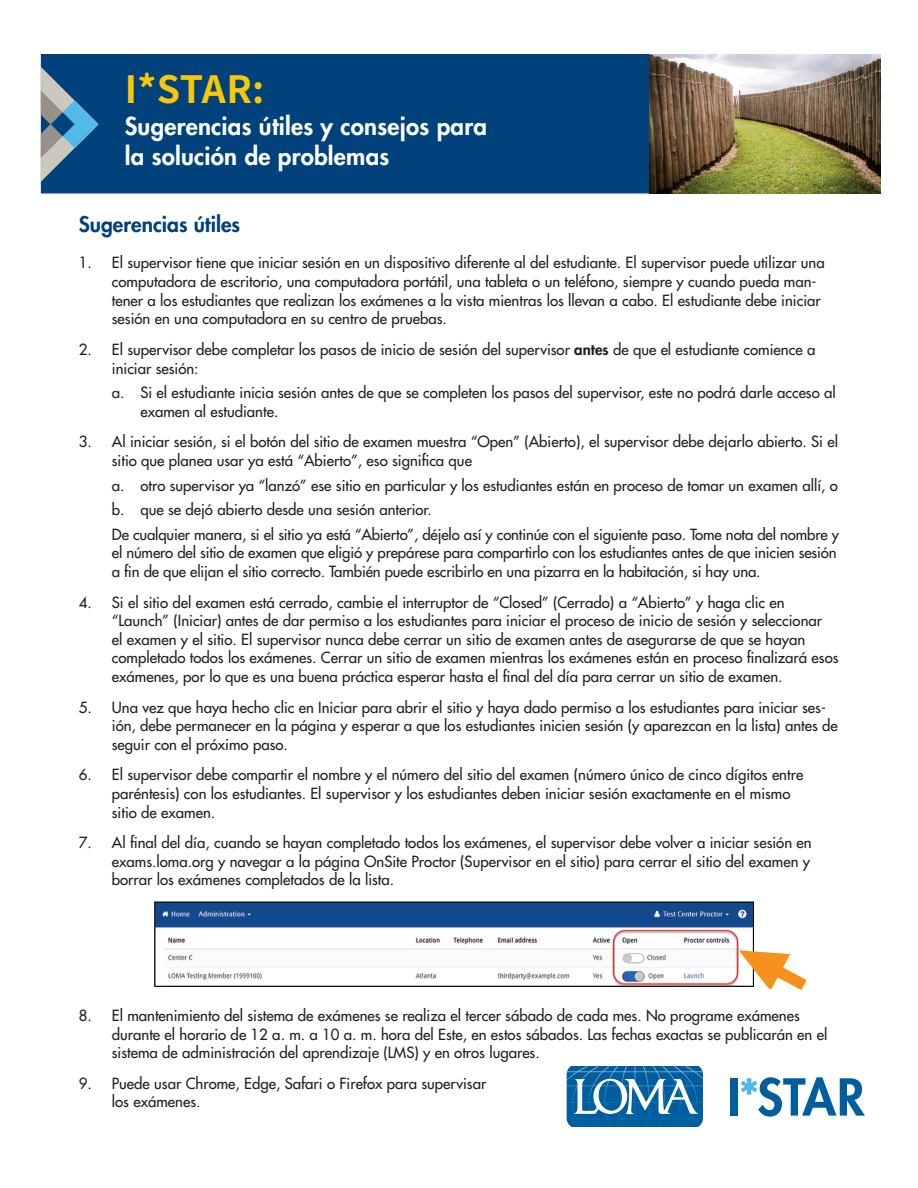
<style>
.page{position:relative;width:918px;height:1188px;background:#fff}
.page>*{position:absolute;margin:0;border:0;box-sizing:border-box;transform-origin:0 0}
.t1{font:700 37.5px "Source Han Sans CN";color:#f9c709}
.t2{font:800 24px/30px "Futura Std";letter-spacing:.01em;color:#fff}
.t3{font:800 21px "Futura Std";color:#01427c}
.t4{font:500 15px/18.6px "Futura Std";color:#231f20}
.s1{font-weight:800}
</style>
<div class="page">
<div style="left:41px;top:54px;width:840px;height:139px;background:#01427c"></div>
<svg style="left:41px;top:67px;width:57px;height:115px"></svg>
<img style="left:154px;top:902px;width:599px;height:84px">
<svg style="left:567px;top:1066px;width:136px;height:60px;background:#347fb2"></svg>
<div style="left:731px;top:1078px;width:7px;height:38px;background:#005e9e"></div>
<svg style="left:741px;top:1077px;width:124px;height:40px"></svg>
<img style="left:650px;top:54px;width:231px;height:140px">
<svg style="left:730px;top:932px;width:77px;height:58px"></svg>
<h1 class="t1" style="left:125px;top:68px;width:141px">I*STAR:</h1>
<h2 class="t2" style="left:125px;top:111px;width:364px">Sugerencias útiles y consejos para la solución de problemas</h2>
<h3 class="t3" style="left:79px;top:211px;width:163px">Sugerencias útiles</h3>
<p class="t4" style="left:112px;top:254px;width:714px;text-indent:-33px">1. El supervisor tiene que iniciar sesión en un dispositivo diferente al del estudiante. El supervisor puede utilizar una computadora de escritorio, una computadora portátil, una tableta o un teléfono, siempre y cuando pueda man&shy;tener a los estudiantes que realizan los exámenes a la vista mientras los llevan a cabo. El estudiante debe iniciar sesión en una computadora en su centro de pruebas.</p>
<p class="t4" style="left:112px;top:340px;width:705px;text-indent:-33px">2. El supervisor debe completar los pasos de inicio de sesión del supervisor <span class="s1">antes</span> de que el estudiante comience a iniciar sesión:</p>
<p class="t4" style="left:140px;top:383px;width:697px;text-indent:-28px">a. Si el estudiante inicia sesión antes de que se completen los pasos del supervisor, este no podrá darle acceso al examen al estudiante.</p>
<p class="t4" style="left:112px;top:433px;width:728px;text-indent:-33px">3. Al iniciar sesión, si el botón del sitio de examen muestra “Open” (Abierto), el supervisor debe dejarlo abierto. Si el sitio que planea usar ya está “Abierto”, eso significa que</p>
<p class="t4" style="left:112px;top:473px;width:729px;line-height:24.6px">a. otro supervisor ya “lanzó” ese sitio en particular y los estudiantes están en proceso de tomar un examen allí, o b. que se dejó abierto desde una sesión anterior.<br>De cualquier manera, si el sitio ya está “Abierto”, déjelo así y continúe con el siguiente paso. Tome nota del nombre y</p>
<p class="t4" style="left:112px;top:544px;width:726px">el número del sitio de examen que eligió y prepárese para compartirlo con los estudiantes antes de que inicien sesión a fin de que elijan el sitio correcto. También puede escribirlo en una pizarra en la habitación, si hay una.</p>
<p class="t4" style="left:112px;top:593px;width:728px;text-indent:-33px">4. Si el sitio del examen está cerrado, cambie el interruptor de “Closed” (Cerrado) a “Abierto” y haga clic en “Launch” (Iniciar) antes de dar permiso a los estudiantes para iniciar el proceso de inicio de sesión y seleccionar<br>el examen y el sitio. El supervisor nunca debe cerrar un sitio de examen antes de asegurarse de que se hayan completado todos los exámenes. Cerrar un sitio de examen mientras los exámenes están en proceso finalizará esos exámenes, por lo que es una buena práctica esperar hasta el final del día para cerrar un sitio de examen.</p>
<p class="t4" style="left:112px;top:698px;width:728px;text-indent:-33px">5. Una vez que haya hecho clic en Iniciar para abrir el sitio y haya dado permiso a los estudiantes para iniciar ses&shy;ión, debe permanecer en la página y esperar a que los estudiantes inicien sesión (y aparezcan en la lista) antes de seguir con el próximo paso.</p>
<p class="t4" style="left:112px;top:766px;width:693px;text-indent:-33px">6. El supervisor debe compartir el nombre y el número del sitio del examen (número único de cinco dígitos entre paréntesis) con los estudiantes. El supervisor y los estudiantes deben iniciar sesión exactamente en el mismo sitio de examen.</p>
<p class="t4" style="left:112px;top:833px;width:701px;text-align:justify;text-indent:-33px">7. Al final del día, cuando se hayan completado todos los exámenes, el supervisor debe volver a iniciar sesión en exams.loma.org y navegar a la página OnSite Proctor (Supervisor en el sitio) para cerrar el sitio del examen y borrar los exámenes completados de la lista.</p>
<p class="t4" style="left:112px;top:1006px;width:717px;text-indent:-33px">8. El mantenimiento del sistema de exámenes se realiza el tercer sábado de cada mes. No programe exámenes durante el horario de 12 a. m. a 10 a. m. hora del Este, en estos sábados. Las fechas exactas se publicarán en el sistema de administración del aprendizaje (LMS) y en otros lugares.</p>
<p class="t4" style="left:112px;top:1074px;width:376px;text-indent:-33px">9. Puede usar Chrome, Edge, Safari o Firefox para supervisar los exámenes.</p>
</div>
